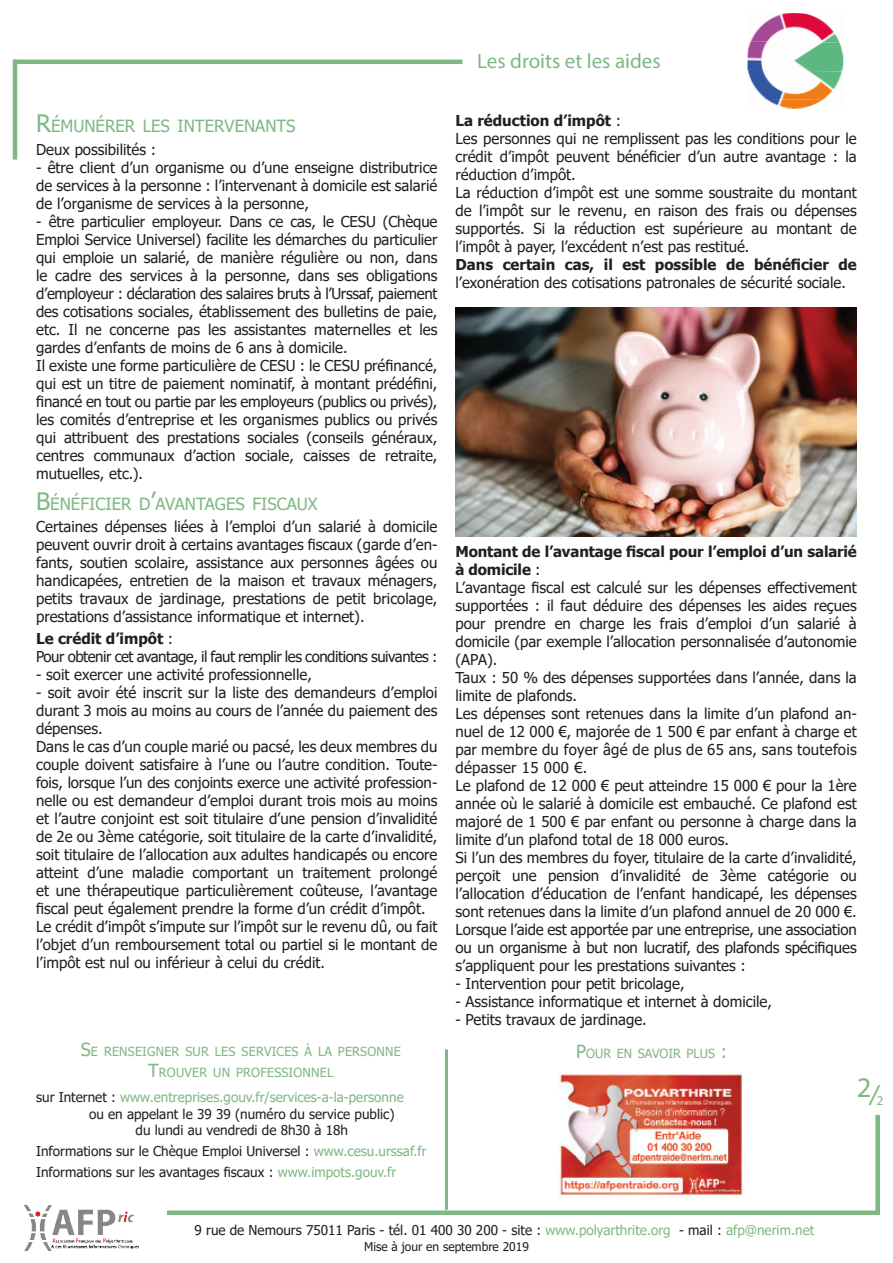
<style>
.page{position:relative;width:893px;height:1263px;background:#fff}
.page>*{position:absolute;margin:0;border:0;box-sizing:border-box;transform-origin:0 0}
.t1{font:28.5px "Myriad Pro";color:#7fb884}
.t2{font:21px "Myriad Pro";color:#7fb884}
.Style_de_paragraphe{font:16.8px "Tahoma";color:#7fb884}
.Style_de_paragraphe-2{font:15px/18px "Tahoma";color:#231f20;text-align:justify}
.Style_de_paragraphe-3{font:700 15px/18px "Tahoma";letter-spacing:-.01em;color:#231f20}
.Style_de_paragraphe-4{font:15px "Tahoma";letter-spacing:-.03em;color:#231f20}
.t3{font:13.5px "Tahoma";color:#231f20}
.t4{font:13.5px "Tahoma";color:#7fb884}
.t5{font:13.5px "Myriad Pro";color:#7fb884}
.Style_de_paragraphe-5{font:12.6px/21px "Tahoma";letter-spacing:.015em;color:#7fb884;text-align:center}
.t6{font:12px "Tahoma";color:#231f20}
.s1{font-size:24px}
.s2{font-weight:400}
.s3{font-size:18px}
.s4{color:#231f20}
.s5{color:#7fb884}
.s6{font-weight:700}
</style>
<div class="page">
<img style="left:751px;top:13px;width:89px;height:28px">
<img style="left:747px;top:41px;width:96px;height:68px">
<hr style="left:445px;top:1049px;width:3px;height:161px;background:#7fb884">
<img style="left:559px;top:1072px;width:184px;height:125px">
<img style="left:455px;top:307px;width:402px;height:229px">
<hr style="left:13px;top:60px;width:449px;height:4px;background:#7fb884">
<hr style="left:13px;top:60px;width:4px;height:100px;background:#7fb884">
<div style="left:167px;top:1210px;width:713px;height:5px;background:#7fb884"></div>
<div style="left:875px;top:1115px;width:5px;height:100px;background:#7fb884"></div>
<img style="left:24px;top:1205px;width:114px;height:45px">
<p class="Style_de_paragraphe" style="left:36px;top:115px;width:261px"><span class="s1">R</span>ÉMUNÉRER LES INTERVENANTS</p>
<p class="Style_de_paragraphe-2" style="left:36px;top:141px;width:122px">Deux possibilités :</p>
<p class="Style_de_paragraphe-2" style="left:36px;top:159px;width:403px">- être client d’un organisme ou d’une enseigne distributrice de services à la personne : l’intervenant à domicile est salarié de l’organisme de services à la personne,</p>
<p class="Style_de_paragraphe-2" style="left:36px;top:213px;width:403px">- être particulier employeur. Dans ce cas, le CESU (Chèque Emploi Service Universel) facilite les démarches du particulier qui emploie un salarié, de manière régulière ou non, dans le cadre des services à la personne, dans ses obligations d’employeur : déclaration des salaires bruts à l’Urssaf, paiement des cotisations sociales, établissement des bulletins de paie, etc. Il ne concerne pas les assistantes maternelles et les gardes d’enfants de moins de 6 ans à domicile.</p>
<p class="Style_de_paragraphe-2" style="left:36px;top:357px;width:403px">Il existe une forme particulière de CESU : le CESU préfinancé, qui est un titre de paiement nominatif, à montant prédéfini, financé en tout ou partie par les employeurs (publics ou privés), les comités d’entreprise et les organismes publics ou privés qui attribuent des prestations sociales (conseils généraux, centres communaux d’action sociale, caisses de retraite, mutuelles, etc.).</p>
<p class="Style_de_paragraphe" style="left:36px;top:492px;width:283px"><span class="s1">B</span>ÉNÉFICIER D<span class="s1">’</span>AVANTAGES FISCAUX</p>
<p class="Style_de_paragraphe-2" style="left:36px;top:518px;width:403px">Certaines dépenses liées à l’emploi d’un salarié à domicile peuvent ouvrir droit à certains avantages fiscaux (garde d’en&shy;fants, soutien scolaire, assistance aux personnes âgées ou handicapées, entretien de la maison et travaux ménagers, petits travaux de jardinage, prestations de petit bricolage, prestations d’assistance informatique et internet).</p>
<p class="Style_de_paragraphe-3" style="left:36px;top:630px;width:138px">Le crédit d’impôt <span class="s2">:</span></p>
<p class="Style_de_paragraphe-4" style="left:36px;top:647px;width:403px">Pour obtenir cet avantage, il faut remplir les conditions suivantes :</p>
<p class="Style_de_paragraphe-2" style="left:36px;top:667px;width:277px">- soit exercer une activité professionnelle,</p>
<p class="Style_de_paragraphe-2" style="left:36px;top:685px;width:403px">- soit avoir été inscrit sur la liste des demandeurs d’emploi durant 3 mois au moins au cours de l’année du paiement des dépenses.</p>
<p class="Style_de_paragraphe-2" style="left:36px;top:739px;width:403px">Dans le cas d’un couple marié ou pacsé, les deux membres du couple doivent satisfaire à l’une ou l’autre condition. Toute&shy;fois, lorsque l’un des conjoints exerce une activité profession&shy;nelle ou est demandeur d’emploi durant trois mois au moins et l’autre conjoint est soit titulaire d’une pension d’invalidité de 2e ou 3ème catégorie, soit titulaire de la carte d’invalidité, soit titulaire de l’allocation aux adultes handicapés ou encore atteint d’une maladie comportant un traitement prolongé et une thérapeutique particulièrement coûteuse, l’avantage fiscal peut également prendre la forme d’un crédit d’impôt.</p>
<p class="Style_de_paragraphe-2" style="left:36px;top:919px;width:403px">Le crédit d’impôt s’impute sur l’impôt sur le revenu dû, ou fait l’objet d’un remboursement total ou partiel si le montant de l’impôt est nul ou inférieur à celui du crédit.</p>
<p class="Style_de_paragraphe-5" style="left:81px;top:1042px;width:322px"><span class="s3">S</span>E RENSEIGNER SUR LES SERVICES À LA PERSONNE<br><span class="s3">T</span>ROUVER UN PROFESSIONNEL</p>
<p class="t4" style="left:36px;top:1088px;width:369px"><span class="s4">sur Internet :</span> www.entreprises.gouv.fr/services-a-la-personne</p>
<p class="t3" style="left:89px;top:1105px;width:307px">ou en appelant le 39 39 (numéro du service public)</p>
<p class="t3" style="left:136px;top:1121px;width:214px">du lundi au vendredi de 8h30 à 18h</p>
<p class="t3" style="left:36px;top:1142px;width:392px">Informations sur le Chèque Emploi Universel : <span class="s5">www.cesu.urssaf.fr</span></p>
<p class="t3" style="left:36px;top:1163px;width:362px">Informations sur les avantages fiscaux : <span class="s5">www.impots.gouv.fr</span></p>
<p class="t2" style="left:477px;top:48px;width:185px">Les droits et les aides</p>
<p class="Style_de_paragraphe-3" style="left:455px;top:112px;width:167px">La réduction d’impôt <span class="s2">:</span></p>
<p class="Style_de_paragraphe-2" style="left:455px;top:130px;width:403px">Les personnes qui ne remplissent pas les conditions pour le crédit d’impôt peuvent bénéficier d’un autre avantage : la réduction d’impôt.</p>
<p class="Style_de_paragraphe-2" style="left:455px;top:184px;width:403px">La réduction d’impôt est une somme soustraite du montant de l’impôt sur le revenu, en raison des frais ou dépenses supportés. Si la réduction est supérieure au montant de l’impôt à payer, l’excédent n’est pas restitué.</p>
<p class="Style_de_paragraphe-2" style="left:455px;top:256px;width:403px"><span class="s6">Dans certain cas, il est possible de bénéficier de </span>l’exonération des cotisations patronales de sécurité sociale.</p>
<p class="Style_de_paragraphe-3" style="left:455px;top:543px;width:403px">Montant de l’avantage fiscal pour l’emploi d’un salarié à domicile <span class="s2">:</span></p>
<p class="Style_de_paragraphe-2" style="left:455px;top:579px;width:403px">L’avantage fiscal est calculé sur les dépenses effectivement supportées : il faut déduire des dépenses les aides reçues pour prendre en charge les frais d’emploi d’un salarié à domicile (par exemple l’allocation personnalisée d’autonomie (APA).</p>
<p class="Style_de_paragraphe-2" style="left:455px;top:669px;width:403px">Taux : 50 % des dépenses supportées dans l’année, dans la limite de plafonds.</p>
<p class="Style_de_paragraphe-2" style="left:455px;top:705px;width:403px">Les dépenses sont retenues dans la limite d’un plafond an&shy;nuel de 12 000 €, majorée de 1 500 € par enfant à charge et par membre du foyer âgé de plus de 65 ans, sans toutefois dépasser 15 000 €.</p>
<p class="Style_de_paragraphe-2" style="left:455px;top:777px;width:403px">Le plafond de 12 000 € peut atteindre 15 000 € pour la 1ère année où le salarié à domicile est embauché. Ce plafond est majoré de 1 500 € par enfant ou personne à charge dans la limite d’un plafond total de 18 000 euros.</p>
<p class="Style_de_paragraphe-2" style="left:455px;top:849px;width:403px">Si l’un des membres du foyer, titulaire de la carte d’invalidité, perçoit une pension d’invalidité de 3ème catégorie ou l’allocation d’éducation de l’enfant handicapé, les dépenses sont retenues dans la limite d’un plafond annuel de 20 000 €.</p>
<p class="Style_de_paragraphe-2" style="left:455px;top:921px;width:403px">Lorsque l’aide est apportée par une entreprise, une association ou un organisme à but non lucratif, des plafonds spécifiques s’appliquent pour les prestations suivantes :</p>
<p class="Style_de_paragraphe-2" style="left:455px;top:975px;width:231px">- Intervention pour petit bricolage,</p>
<p class="Style_de_paragraphe-2" style="left:455px;top:993px;width:318px">- Assistance informatique et internet à domicile,</p>
<p class="Style_de_paragraphe-2" style="left:455px;top:1011px;width:193px">- Petits travaux de jardinage.</p>
<p class="Style_de_paragraphe-5" style="left:576px;top:1043px;width:152px"><span class="s3">P</span>OUR EN SAVOIR PLUS <span class="s3">:</span></p>
<p class="t1" style="left:857px;top:1070px;width:16px">2</p>
<p class="t5" style="left:876px;top:1092px;width:8px">2</p>
<p class="t3" style="left:195px;top:1221px;width:621px">9 rue de Nemours 75011 Paris - tél. 01 400 30 200 - site : <span class="s5">www.polyarthrite.org</span> - mail : <span class="s5">afp@nerim.net</span></p>
<p class="t6" style="left:364px;top:1238px;width:166px">Mise à jour en septembre 2019</p>
</div>
